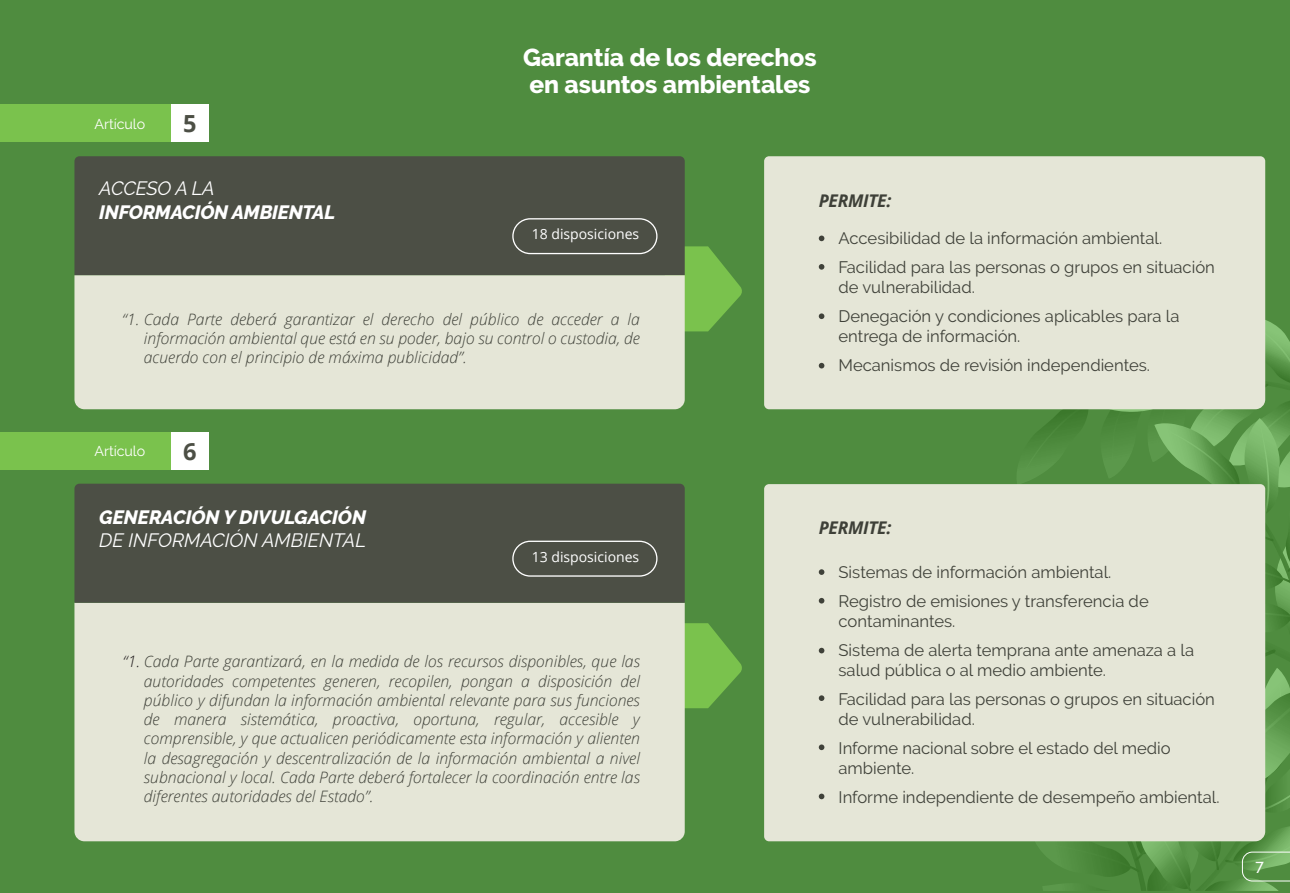
<style>
.page{position:relative;width:1290px;height:893px;background:#4f8c3f}
.page>*{position:absolute;margin:0;border:0;box-sizing:border-box;transform-origin:0 0}
.t1{font:800 24.5px/26.2px "Raleway";letter-spacing:-.005em;color:#fff}
.t2{font:700 23.62px "Open Sans";color:#4c4f45}
.t3{font:italic 800 19.25px/22.8px "Raleway";letter-spacing:-.01em;color:#fff}
.t4{font:italic 700 17.5px "Open Sans";letter-spacing:-.02em;color:#3e4038}
.t5{font:16.62px/28.9px "Raleway";color:#3f4139}
.t6{font:italic 300 15.75px/19.2px "Open Sans";color:#3f4139;text-align:justify}
.t7{font:500 15.75px "Raleway";color:#fff}
.t8{font:14.17px "Raleway";letter-spacing:-.005em;color:#fff}
.t9{font:14px "Open Sans";color:#fff}
.s1{font-weight:400}
.s2{color:#231f20}
</style>
<div class="page">
<svg style="left:685px;top:246px;width:57px;height:85px"></svg>
<svg style="left:685px;top:623px;width:57px;height:85px"></svg>
<div style="left:764px;top:156px;width:501px;height:253px;background:#e5e6d7"></div>
<div style="left:764px;top:484px;width:172px;height:357px;background:#e5e6d7"></div>
<div style="left:74px;top:603px;width:611px;height:238px;background:#e5e6d7"></div>
<div style="left:0;top:105px;width:171px;height:37px;background:#7ac24d"></div>
<div style="left:171px;top:105px;width:37px;height:37px;background:#fff"></div>
<div style="left:0;top:432px;width:171px;height:37px;background:#7ac24d"></div>
<div style="left:171px;top:432px;width:37px;height:37px;background:#fff"></div>
<div style="left:74px;top:484px;width:611px;height:119px;background:#4c4f45"></div>
<div style="left:74px;top:156px;width:611px;height:119px;background:#4c4f45"></div>
<div style="left:74px;top:275px;width:611px;height:134px;background:#e5e6d7"></div>
<div style="left:512px;top:541px;width:145px;height:36px;border:1px solid #fff;border-radius:17px"></div>
<div style="left:512px;top:218px;width:145px;height:36px;border:1px solid #fff;border-radius:17px"></div>
<svg style="left:819px;top:236px;width:5px;height:5px"></svg>
<svg style="left:819px;top:264px;width:5px;height:6px"></svg>
<svg style="left:819px;top:313px;width:5px;height:6px"></svg>
<svg style="left:819px;top:363px;width:5px;height:5px"></svg>
<svg style="left:819px;top:569px;width:5px;height:6px"></svg>
<svg style="left:819px;top:598px;width:5px;height:5px"></svg>
<svg style="left:819px;top:648px;width:5px;height:5px"></svg>
<svg style="left:819px;top:695px;width:5px;height:6px"></svg>
<svg style="left:819px;top:744px;width:5px;height:6px"></svg>
<svg style="left:819px;top:794px;width:5px;height:5px"></svg>
<svg style="left:936px;top:299px;width:354px;height:592px"></svg>
<p class="t8" style="left:95px;top:115px;width:52px">Artículo</p>
<p class="t2" style="left:183px;top:107px;width:15px">5</p>
<p class="t3" style="left:99px;top:176px;width:237px;line-height:24.5px"><span class="s1">ACCESO A LA<br></span>INFORMACIÓN AMBIENTAL</p>
<p class="t1" style="left:523px;top:45px;width:295px">Garantía de los derechos en asuntos ambientales</p>
<p class="t4" style="left:819px;top:188px;width:74px">PERMITE:</p>
<p class="t9" style="left:532px;top:225px;width:109px">18 disposiciones</p>
<p class="t6" style="left:144px;top:309px;width:498px;text-indent:-22px">“1. Cada Parte deberá garantizar el derecho del público de acceder a la información ambiental que está en su poder, bajo su control o custodia, de acuerdo con el principio de máxima publicidad”.</p>
<p class="t8" style="left:95px;top:443px;width:52px">Artículo</p>
<p class="t2" style="left:183px;top:435px;width:15px">6</p>
<p class="t3" style="left:99px;top:506px;width:268px">GENERACIÓN Y DIVULGACIÓN<br><span class="s1">DE INFORMACIÓN AMBIENTAL</span></p>
<p class="t9" style="left:532px;top:547px;width:109px">13 disposiciones</p>
<p class="t6" style="left:144px;top:651px;width:498px;text-indent:-21px"><span class="s2">“1.</span> Cada Parte garantizará, en la medida de los recursos disponibles, que las autoridades competentes generen, recopilen, pongan a disposición del público y difundan la información ambiental relevante para sus funciones de manera sistemática, proactiva, oportuna, regular, accesible y comprensible, y que actualicen periódicamente esta información y alienten la desagregación y descentralización de la información ambiental a nivel subnacional y local. Cada Parte deberá fortalecer la coordinación entre las diferentes autoridades del Estado”.</p>
<p class="t5" style="left:838px;top:224px;width:378px">Accesibilidad de la información ambiental.<br>Facilidad para las personas o grupos en situación</p>
<p class="t5" style="left:838px;top:273px;width:342px">de vulnerabilidad.<br>Denegación y condiciones aplicables para la</p>
<p class="t5" style="left:838px;top:322px;width:313px">entrega de información.<br>Mecanismos de revisión independientes.</p>
<p class="t4" style="left:819px;top:515px;width:74px">PERMITE:</p>
<p class="t5" style="left:838px;top:558px;width:312px">Sistemas de información ambiental.<br>Registro de emisiones y transferencia de</p>
<p class="t5" style="left:838px;top:607px;width:357px">contaminantes.<br>Sistema de alerta temprana ante amenaza a la</p>
<p class="t5" style="left:838px;top:656px;width:378px">salud pública o al medio ambiente.<br>Facilidad para las personas o grupos en situación</p>
<p class="t5" style="left:838px;top:705px;width:334px">de vulnerabilidad.<br>Informe nacional sobre el estado del medio</p>
<p class="t5" style="left:838px;top:754px;width:382px">ambiente.<br>Informe independiente de desempeño ambiental.</p>
<p class="t7" style="left:1255px;top:856px;width:10px">7</p>
</div>
